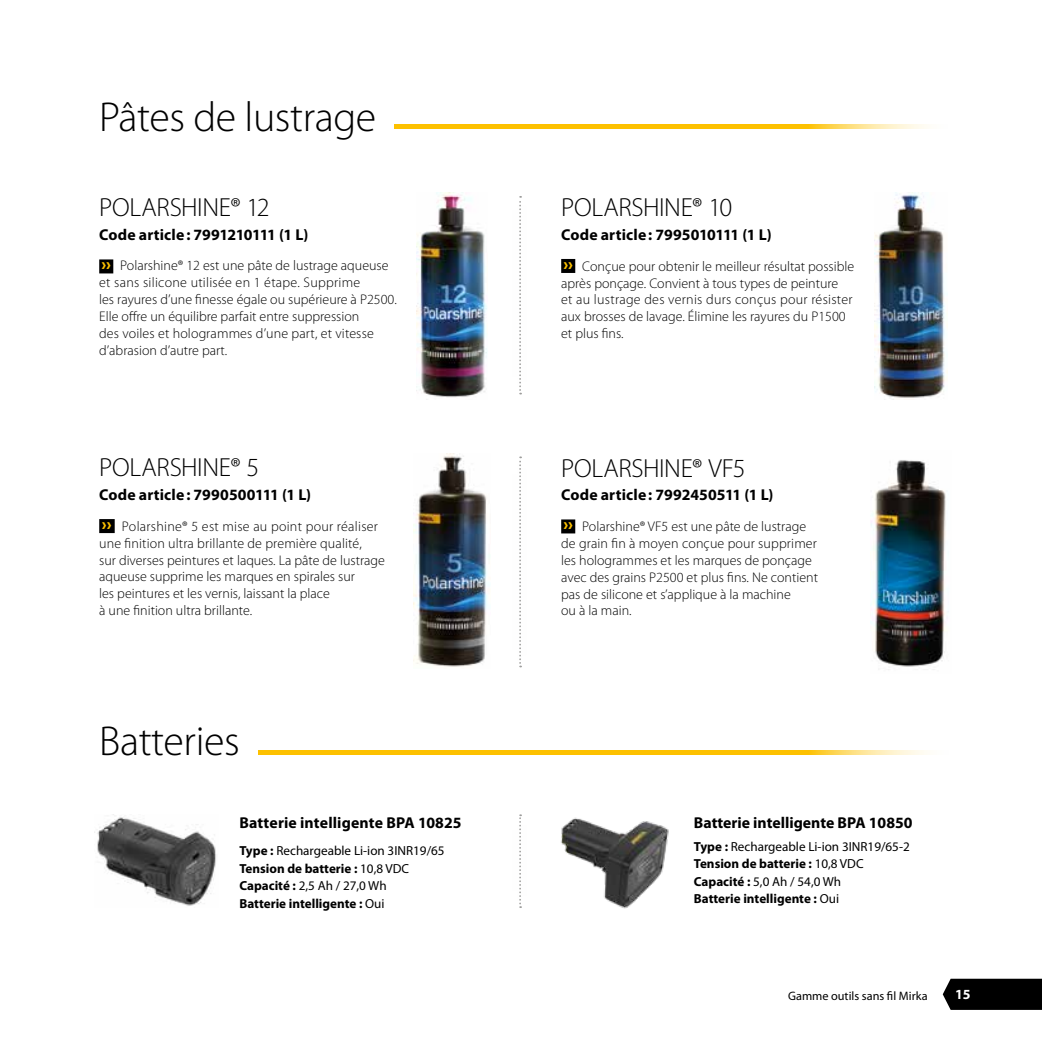
<style>
.page{position:relative;width:1042px;height:1042px;background:#fff}
.page>*{position:absolute;margin:0;border:0;box-sizing:border-box;transform-origin:0 0}
.t1{font:300 42px "Myriad Pro";letter-spacing:-.01em;color:#000}
.t2{font:300 26.25px "Myriad Pro";letter-spacing:-.015em;color:#000}
.t3{font:700 15.75px "Myriad Pro";letter-spacing:.005em;color:#000}
.t4{font:300 14px/16.8px "Myriad Pro";color:#000}
.t5{font:700 14px "Myriad Pro";color:#fff}
.t6{font:700 13.12px/17.5px "Myriad Pro";color:#000}
.t7{font:12.25px "Myriad Pro";color:#000}
.s1{font-weight:900;font-size:17.5px;color:#fdc100}
.s2{font-weight:400}
</style>
<div class="page">
<div style="left:99px;top:259px;width:14px;height:14px;background:#000"></div>
<div style="left:561px;top:259px;width:14px;height:14px;background:#000"></div>
<svg style="left:519px;top:196px;width:2px;height:198px"></svg>
<div style="left:99px;top:519px;width:16px;height:14px;background:#000"></div>
<img style="left:870px;top:460px;width:79px;height:210px">
<div style="left:561px;top:519px;width:14px;height:14px;background:#000"></div>
<svg style="left:519px;top:456px;width:2px;height:211px"></svg>
<img style="left:417px;top:192px;width:70px;height:205px">
<img style="left:874px;top:192px;width:73px;height:208px">
<img style="left:414px;top:453px;width:76px;height:214px">
<svg style="left:258px;top:750px;width:669px;height:5px;background:#fdc71a"></svg>
<svg style="left:519px;top:814px;width:2px;height:94px"></svg>
<img style="left:561px;top:817px;width:108px;height:92px">
<img style="left:94px;top:814px;width:122px;height:92px">
<svg style="left:394px;top:124px;width:533px;height:5px;background:#fdc921"></svg>
<svg style="left:943px;top:978px;width:99px;height:32px;background:#0f0f0f"></svg>
<h1 class="t1" style="left:99px;top:94px;width:279px">Pâtes de lustrage</h1>
<h2 class="t2" style="left:99px;top:192px;width:172px">POLARSHINE® 12</h2>
<p class="t3" style="left:99px;top:224px;width:211px">Code article: 7991210111 (1 L)</p>
<p class="t4" style="left:99px;top:258px;width:299px"><span class="s1">››</span> Polarshine® 12 est une pâte de lustrage aqueuse et sans silicone utilisée en 1 étape. Supprime<br>les rayures d’une finesse égale ou supérieure à P2500.<br>Elle offre un équilibre parfait entre suppression<br>des voiles et hologrammes d’une part, et vitesse d’abrasion d’autre part.</p>
<h2 class="t2" style="left:99px;top:453px;width:161px">POLARSHINE® 5</h2>
<p class="t3" style="left:99px;top:484px;width:213px">Code article: 7990500111 (1 L)</p>
<p class="t4" style="left:99px;top:518px;width:287px"><span class="s1">››</span> Polarshine® 5 est mise au point pour réaliser une finition ultra brillante de première qualité,<br>sur diverses peintures et laques. La pâte de lustrage aqueuse supprime les marques en spirales sur<br>les peintures et les vernis, laissant la place<br>à une finition ultra brillante.</p>
<h1 class="t1" style="left:99px;top:717px;width:142px">Batteries</h1>
<p class="t3" style="left:239px;top:812px;width:224px">Batterie intelligente BPA 10825</p>
<p class="t6" style="left:239px;top:842px;width:207px">Type : <span class="s2">Rechargeable Li-ion 3INR19/65<br></span>Tension de batterie : <span class="s2">10,8 VDC<br></span>Capacité : <span class="s2">2,5 Ah / 27,0 Wh<br></span>Batterie intelligente : <span class="s2">Oui</span></p>
<h2 class="t2" style="left:561px;top:193px;width:173px">POLARSHINE® 10</h2>
<p class="t3" style="left:561px;top:224px;width:212px">Code article: 7995010111 (1 L)</p>
<p class="t4" style="left:561px;top:258px;width:294px"><span class="s1">››</span> Conçue pour obtenir le meilleur résultat possible après ponçage. Convient à tous types de peinture<br>et au lustrage des vernis durs conçus pour résister aux brosses de lavage. Élimine les rayures du P1500 et plus fins.</p>
<h2 class="t2" style="left:561px;top:453px;width:186px">POLARSHINE® VF5</h2>
<p class="t3" style="left:561px;top:485px;width:214px">Code article: 7992450511 (1 L)</p>
<p class="t4" style="left:561px;top:518px;width:258px"><span class="s1">››</span> Polarshine® VF5 est une pâte de lustrage de grain fin à moyen conçue pour supprimer les hologrammes et les marques de ponçage avec des grains P2500 et plus fins. Ne contient pas de silicone et s’applique à la machine<br>ou à la main.</p>
<p class="t3" style="left:694px;top:812px;width:220px">Batterie intelligente BPA 10850</p>
<p class="t6" style="left:694px;top:837px;width:217px">Type : <span class="s2">Rechargeable Li-ion 3INR19/65-2<br></span>Tension de batterie : <span class="s2">10,8 VDC<br></span>Capacité : <span class="s2">5,0 Ah / 54,0 Wh<br></span>Batterie intelligente : <span class="s2">Oui</span></p>
<p class="t7" style="left:788px;top:989px;width:141px">Gamme outils sans fil Mirka</p>
<p class="t5" style="left:955px;top:985px;width:17px">15</p>
</div>
